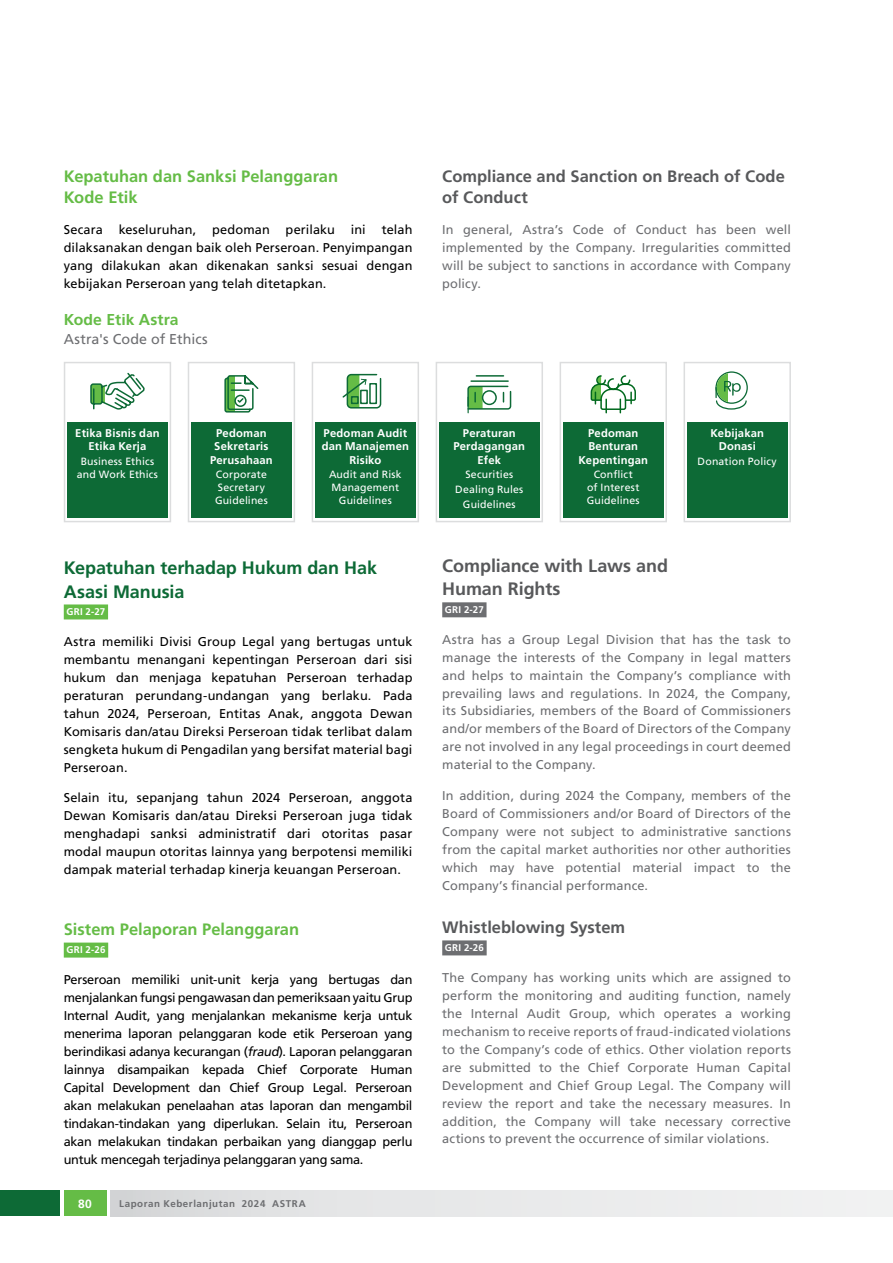
<style>
.page{position:relative;width:893px;height:1263px;background:#fff}
.page>*{position:absolute;margin:0;border:0;box-sizing:border-box;transform-origin:0 0}
.t1{font:700 18px/23.2px "Frutiger LT Std";letter-spacing:-.005em;color:#0d6a36}
.t2{font:700 18px/23.2px "Frutiger LT Std";letter-spacing:-.005em;color:#58595b}
.t3{font:700 16.5px/21.8px "Frutiger LT Std";color:#58595b}
.t4{font:700 16.5px/21.8px "Frutiger LT Std";color:#65bc46}
.t5{font:700 15.75px "Frutiger LT Std";letter-spacing:.005em;color:#65bc46}
.t6{font:14.25px "Frutiger LT Std";letter-spacing:.005em;color:#6d6e71}
.t7{font:12.75px/18px "Frutiger LT Std";letter-spacing:.005em;color:#000;text-align:justify}
.t8{font:12.75px/18px "Frutiger LT Std";letter-spacing:.01em;color:#6d6e71;text-align:justify}
.t9{font:700 12px "Frutiger LT Std";color:#fff}
.t10{font:700 11.25px/13.5px "Frutiger LT Std";letter-spacing:.015em;color:#fff;text-align:center}
.t11{font:10.5px/12.6px "Frutiger LT Std";letter-spacing:.015em;color:#fff;text-align:center}
.t12{font:700 9.75px "Frutiger LT Std";letter-spacing:.06em;color:#6d6e71}
.t13{font:700 9.75px "Frutiger LT Std";letter-spacing:.03em;color:#fff}
.s1{font-style:italic}
</style>
<div class="page">
<div style="left:64px;top:604px;width:44px;height:15px;background:#65bc46"></div>
<div style="left:64px;top:942px;width:44px;height:15px;background:#65bc46"></div>
<div style="left:64px;top:362px;width:107px;height:160px;border:2px solid #dcddde"></div>
<div style="left:312px;top:362px;width:107px;height:160px;background:#fff;border:2px solid #dcddde"></div>
<div style="left:560px;top:362px;width:107px;height:160px;background:#fff;border:2px solid #dcddde"></div>
<div style="left:188px;top:362px;width:107px;height:160px;background:#fff;border:2px solid #dcddde"></div>
<div style="left:436px;top:362px;width:107px;height:160px;background:#fff;border:2px solid #dcddde"></div>
<div style="left:683px;top:362px;width:108px;height:160px;background:#fff;border:2px solid #dcddde"></div>
<svg style="left:90px;top:372px;width:55px;height:38px"></svg>
<svg style="left:224px;top:375px;width:35px;height:38px"></svg>
<svg style="left:342px;top:373px;width:40px;height:36px"></svg>
<svg style="left:467px;top:375px;width:45px;height:38px"></svg>
<svg style="left:590px;top:375px;width:46px;height:38px"></svg>
<svg style="left:715px;top:371px;width:33px;height:39px"></svg>
<div style="left:67px;top:422px;width:101px;height:96px;background:#0d6a36"></div>
<div style="left:315px;top:422px;width:100px;height:96px;background:#0d6a36"></div>
<div style="left:563px;top:422px;width:100px;height:96px;background:#0d6a36"></div>
<div style="left:191px;top:422px;width:100px;height:96px;background:#0d6a36"></div>
<div style="left:439px;top:422px;width:100px;height:96px;background:#0d6a36"></div>
<div style="left:687px;top:422px;width:100px;height:96px;background:#0d6a36"></div>
<div style="left:442px;top:602px;width:44px;height:15px;background:#6d6e71"></div>
<div style="left:442px;top:940px;width:45px;height:15px;background:#6d6e71"></div>
<div style="left:0;top:1191px;width:60px;height:25px;background:#0d6a36"></div>
<div style="left:64px;top:1191px;width:42px;height:25px;background:#65bc46"></div>
<div style="left:111px;top:1191px;width:782px;height:25px;background:linear-gradient(to right,#d9dbdc,#f4f4f5)"></div>
<p class="t4" style="left:64px;top:165px;width:276px">Kepatuhan dan Sanksi Pelanggaran<br>Kode Etik</p>
<p class="t7" style="left:64px;top:221px;width:350px">Secara keseluruhan, pedoman perilaku ini telah dilaksanakan dengan baik oleh Perseroan. Penyimpangan yang dilakukan akan dikenakan sanksi sesuai dengan kebijakan Perseroan yang telah ditetapkan.</p>
<p class="t5" style="left:64px;top:311px;width:116px">Kode Etik Astra</p>
<p class="t6" style="left:64px;top:331px;width:145px">Astra's Code of Ethics</p>
<p class="t3" style="left:442px;top:165px;width:344px">Compliance and Sanction on Breach of Code of Conduct</p>
<p class="t8" style="left:442px;top:221px;width:350px">In general, Astra’s Code of Conduct has been well implemented by the Company. Irregularities committed will be subject to sanctions in accordance with Company policy.</p>
<p class="t10" style="left:75px;top:426px;width:86px">Etika Bisnis dan<br>Etika Kerja</p>
<p class="t11" style="left:77px;top:455px;width:82px">Business Ethics and Work Ethics</p>
<p class="t10" style="left:210px;top:426px;width:64px">Pedoman<br>Sekretaris<br>Perusahaan</p>
<p class="t11" style="left:215px;top:468px;width:54px;text-align:left">Corporate<br>Secretary<br>Guidelines</p>
<p class="t10" style="left:322px;top:426px;width:89px">Pedoman Audit dan Manajemen<br>Risiko</p>
<p class="t11" style="left:329px;top:468px;width:74px">Audit and Risk<br>Management<br>Guidelines</p>
<h1 class="t1" style="left:64px;top:556px;width:315px">Kepatuhan terhadap Hukum dan Hak<br>Asasi Manusia</h1>
<p class="t13" style="left:66px;top:606px;width:40px">GRI 2-27</p>
<p class="t7" style="left:64px;top:632px;width:350px">Astra memiliki Divisi Group Legal yang bertugas untuk membantu menangani kepentingan Perseroan dari sisi hukum dan menjaga kepatuhan Perseroan terhadap peraturan perundang-undangan yang berlaku. Pada tahun 2024, Perseroan, Entitas Anak, anggota Dewan Komisaris dan/atau Direksi Perseroan tidak terlibat dalam sengketa hukum di Pengadilan yang bersifat material bagi Perseroan.</p>
<p class="t7" style="left:64px;top:789px;width:350px">Selain itu, sepanjang tahun 2024 Perseroan, anggota Dewan Komisaris dan/atau Direksi Perseroan juga tidak menghadapi sanksi administratif dari otoritas pasar modal maupun otoritas lainnya yang berpotensi memiliki dampak material terhadap kinerja keuangan Perseroan.</p>
<p class="t4" style="left:64px;top:919px;width:237px">Sistem Pelaporan Pelanggaran</p>
<p class="t13" style="left:66px;top:944px;width:41px">GRI 2-26</p>
<p class="t7" style="left:64px;top:970px;width:350px">Perseroan memiliki unit-unit kerja yang bertugas dan menjalankan fungsi pengawasan dan pemeriksaan yaitu Grup Internal Audit, yang menjalankan mekanisme kerja untuk menerima laporan pelanggaran kode etik Perseroan yang berindikasi adanya kecurangan (<span class="s1">fraud</span>). Laporan pelanggaran lainnya disampaikan kepada Chief Corporate Human Capital Development dan Chief Group Legal. Perseroan akan melakukan penelaahan atas laporan dan mengambil tindakan-tindakan yang diperlukan. Selain itu, Perseroan akan melakukan tindakan perbaikan yang dianggap perlu untuk mencegah terjadinya pelanggaran yang sama.</p>
<p class="t9" style="left:78px;top:1196px;width:15px">80</p>
<p class="t12" style="left:119px;top:1198px;width:188px">Laporan Keberlanjutan 2024 ASTRA</p>
<p class="t10" style="left:453px;top:426px;width:73px">Peraturan<br>Perdagangan<br>Efek</p>
<p class="t11" style="left:455px;top:467px;width:70px;line-height:14.7px">Securities<br>Dealing Rules<br>Guidelines</p>
<p class="t10" style="left:578px;top:426px;width:71px">Pedoman<br>Benturan<br>Kepentingan</p>
<p class="t11" style="left:587px;top:468px;width:54px">Conflict<br>of Interest<br>Guidelines</p>
<p class="t10" style="left:710px;top:426px;width:55px">Kebijakan<br>Donasi</p>
<p class="t11" style="left:698px;top:455px;width:81px">Donation Policy</p>
<h1 class="t2" style="left:442px;top:554px;width:227px">Compliance with Laws and<br>Human Rights</h1>
<p class="t13" style="left:445px;top:604px;width:40px">GRI 2-27</p>
<p class="t8" style="left:442px;top:630px;width:350px">Astra has a Group Legal Division that has the task to manage the interests of the Company in legal matters and helps to maintain the Company’s compliance with prevailing laws and regulations. In 2024, the Company, its Subsidiaries, members of the Board of Commissioners and/or members of the Board of Directors of the Company are not involved in any legal proceedings in court deemed material to the Company.</p>
<p class="t8" style="left:442px;top:787px;width:350px">In addition, during 2024 the Company, members of the Board of Commissioners and/or Board of Directors of the Company were not subject to administrative sanctions from the capital market authorities nor other authorities which may have potential material impact to the Company’s financial performance.</p>
<p class="t3" style="left:442px;top:916px;width:185px">Whistleblowing System</p>
<p class="t13" style="left:445px;top:942px;width:41px">GRI 2-26</p>
<p class="t8" style="left:442px;top:968px;width:350px">The Company has working units which are assigned to perform the monitoring and auditing function, namely the Internal Audit Group, which operates a working mechanism to receive reports of fraud-indicated violations to the Company’s code of ethics. Other violation reports are submitted to the Chief Corporate Human Capital Development and Chief Group Legal. The Company will review the report and take the necessary measures. In addition, the Company will take necessary corrective actions to prevent the occurrence of similar violations.</p>
</div>
